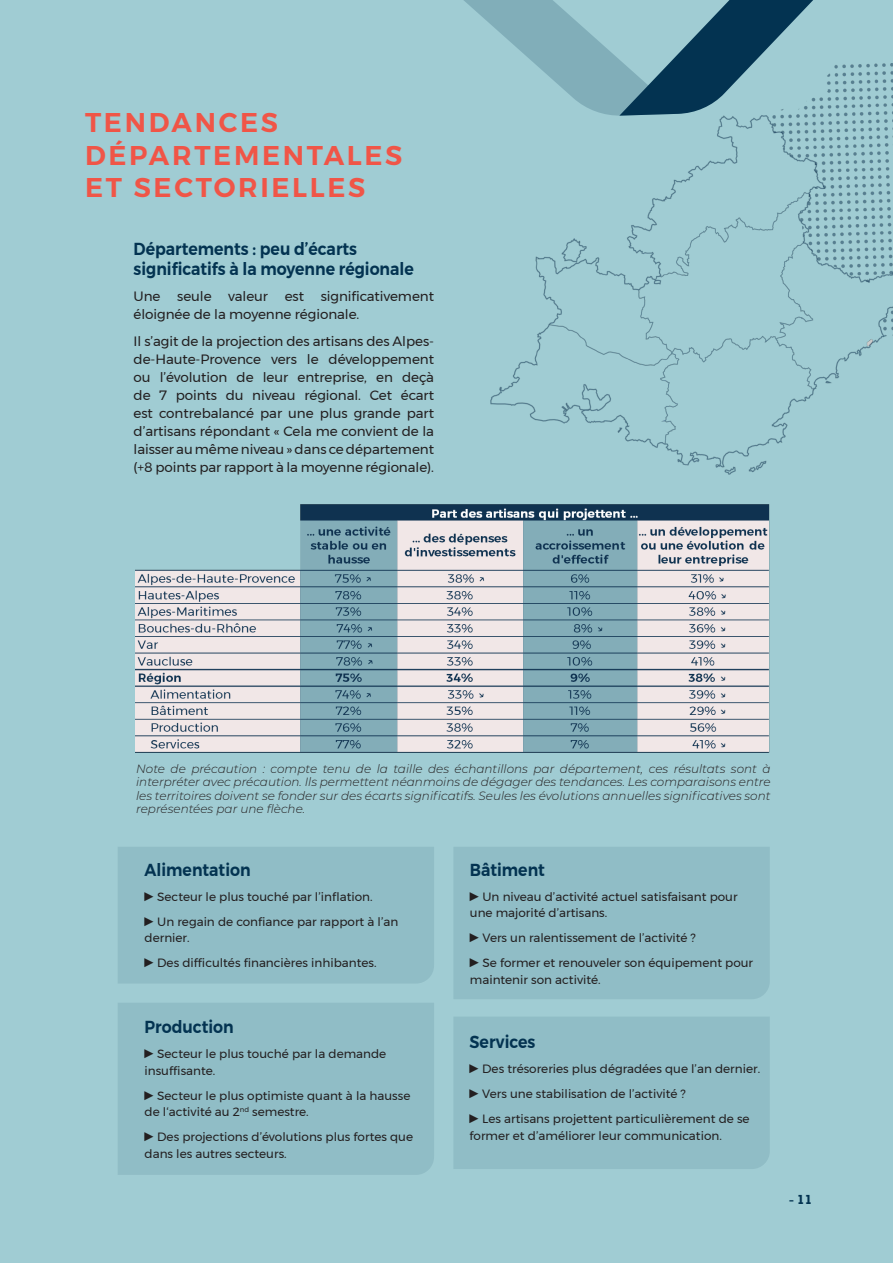
<style>
.page{position:relative;width:893px;height:1263px;background:#a0ccd3}
.page>*{position:absolute;margin:0;border:0;box-sizing:border-box;transform-origin:0 0}
.t1{font:600 27px/32.4px "Montserrat";letter-spacing:.1em;color:#f05547}
.t2{font:600 17.4px/19.5px "Montserrat";color:#033351;scale:.91 1}
.t3{font:13.5px/18px "Montserrat";letter-spacing:-.005em;color:#231f20}
.t4{font:700 13.5px "Rockwell";color:#033351}
.t5{font:12px/25px "Montserrat";color:#231f20}
.t6{font:italic 300 12px/13.5px "Montserrat";color:#231f20;text-align:justify}
.s1{font-family:"Arial Narrow";font-size:12.75px}
.s2{font-weight:400}
</style>
<div class="page">
<div style="left:118px;top:847px;width:316px;height:136px;background:#90bdc6"></div>
<div style="left:118px;top:1003px;width:316px;height:172px;background:#90bdc6"></div>
<div style="left:454px;top:1017px;width:316px;height:152px;background:#90bdc6"></div>
<div style="left:454px;top:847px;width:316px;height:152px;background:#90bdc6"></div>
<svg style="left:464px;top:0;width:349px;height:64px"></svg>
<img style="left:490px;top:64px;width:403px;height:442px">
<img style="left:135px;top:504px;width:634px;height:249px">
<h1 class="t1" style="left:85px;top:107px;width:319px">TENDANCES<br>DÉPARTEMENTALES<br>ET SECTORIELLES</h1>
<h2 class="t2" style="left:134px;top:239px;width:310px">Départements : peu d’écarts significatifs à la moyenne régionale</h2>
<p class="t3" style="left:134px;top:287px;width:302px">Une seule valeur est significativement éloignée de la moyenne régionale.</p>
<p class="t3" style="left:134px;top:332px;width:302px;text-align:justify">Il s’agit de la projection des artisans des Alpes&shy;de-Haute-Provence vers le développement ou l’évolution de leur entreprise, en deçà de 7 points du niveau régional. Cet écart est contrebalancé par une plus grande part d’artisans répondant « Cela me convient de la laisser au même niveau » dans ce département (+8 points par rapport à la moyenne régionale).</p>
<p class="t6" style="left:136px;top:761px;width:636px">Note de précaution : compte tenu de la taille des échantillons par département, ces résultats sont à interpréter avec précaution. Ils permettent néanmoins de dégager des tendances. Les comparaisons entre les territoires doivent se fonder sur des écarts significatifs. Seules les évolutions annuelles significatives sont représentées par une flèche.</p>
<h2 class="t2" style="left:145px;top:860px;width:118px">Alimentation</h2>
<p class="t5" style="left:145px;top:884px;width:255px"><span class="s1">►</span>Secteur le plus touché par l’inflation. <span class="s1">►</span>Un regain de confiance par rapport à l’an</p>
<p class="t5" style="left:145px;top:925px;width:233px">dernier.<br><span class="s1">►</span>Des difficultés financières inhibantes.</p>
<h2 class="t2" style="left:145px;top:1017px;width:100px">Production</h2>
<p class="t5" style="left:145px;top:1045px;width:243px;line-height:16.5px"><span class="s1">►</span>Secteur le plus touché par la demande insuffisante.</p>
<p class="t5" style="left:145px;top:1087px;width:267px;line-height:16.5px"><span class="s1">►</span>Secteur le plus optimiste quant à la hausse de l‘activité au 2<sup>nd</sup> semestre.</p>
<p class="t5" style="left:145px;top:1128px;width:270px;line-height:16.5px"><span class="s1">►</span>Des projections d’évolutions plus fortes que dans les autres secteurs.</p>
<h2 class="t2" style="left:470px;top:860px;width:84px">Bâtiment</h2>
<p class="t5" style="left:470px;top:888px;width:269px;line-height:16.5px"><span class="s1">►</span>Un niveau d’activité actuel satisfaisant pour une majorité d’artisans.</p>
<p class="t5" style="left:470px;top:925px;width:285px"><span class="s1">►</span>Vers un ralentissement de l’activité ?<br><span class="s1">►</span>Se former et renouveler son équipement pour</p>
<p class="t5" style="left:470px;top:967px;width:132px">maintenir son activité.</p>
<h2 class="t2" style="left:470px;top:1032px;width:74px">Services</h2>
<p class="t5" style="left:470px;top:1056px;width:292px"><span class="s1">►</span>Des trésoreries plus dégradées que l’an dernier. <span class="s1">►</span>Vers une stabilisation de l’activité ?<br><span class="s1">►</span>Les artisans projettent particulièrement de se</p>
<p class="t5" style="left:470px;top:1123px;width:254px">former et d’améliorer leur communication.</p>
<p class="t4" style="left:789px;top:1191px;width:25px"><span class="s2">-</span> 11</p>
</div>
